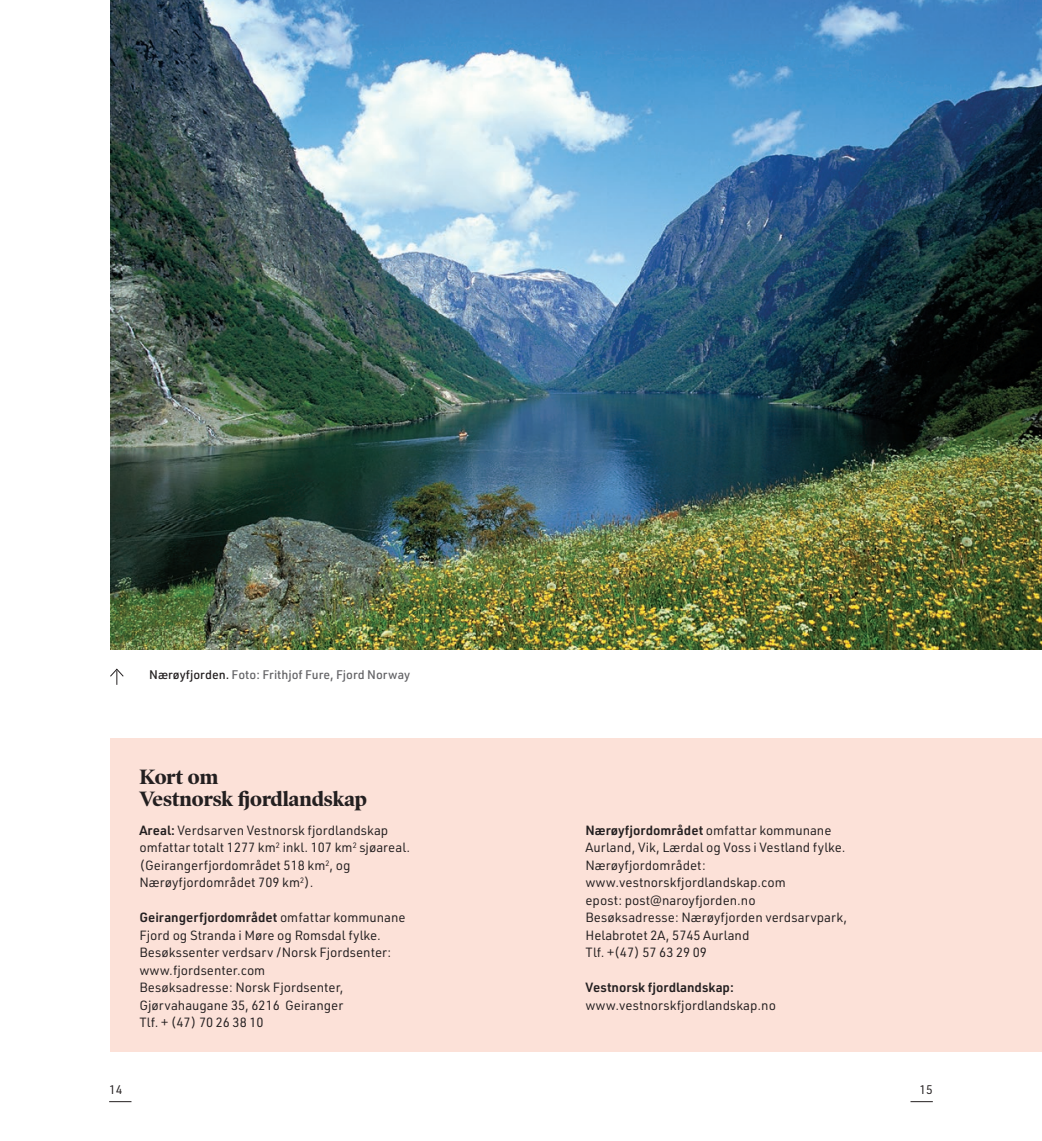
<style>
.page{position:relative;width:1042px;height:1141px;background:#fff}
.page>*{position:absolute;margin:0;border:0;box-sizing:border-box;transform-origin:0 0}
.t1{font:700 21px/22.8px "Poynter OS Disp";color:#231f20}
.t2{font:13.12px/17.5px "URWDIN";color:#231f20}
.t3{font:600 13.12px "URWDIN";color:#231f20}
.t4{font:500 12.25px "URWDIN";color:#636366}
.t5{font:12.25px "URWDIN";color:#231f20}
.s1{color:#231f20}
.s2{font-weight:600}
</style>
<div class="page">
<svg style="left:109px;top:1101px;width:22px;height:1px"></svg>
<svg style="left:910px;top:1101px;width:23px;height:1px"></svg>
<img style="left:110px;top:0;width:932px;height:650px">
<svg style="left:110px;top:668px;width:14px;height:17px"></svg>
<div style="left:110px;top:738px;width:932px;height:314px;background:#fce1d8"></div>
<p class="t4" style="left:149px;top:667px;width:262px"><span class="s1">Nærøyfjorden.</span> Foto: Frithjof Fure, Fjord Norway</p>
<h1 class="t1" style="left:139px;top:765px;width:229px">Kort om<br>Vestnorsk fjordlandskap</h1>
<p class="t2" style="left:139px;top:821px;width:272px"><span class="s2">Areal:</span> Verdsarven Vestnorsk fjordlandskap omfattar totalt 1277 km<sup>2</sup> inkl. 107 km<sup>2</sup> sjøareal. (Geirangerfjordområdet 518 km<sup>2</sup>, og Nærøyfjordområdet 709 km<sup>2</sup>).</p>
<p class="t2" style="left:139px;top:909px;width:268px"><span class="s2">Geirangerfjordområdet</span> omfattar kommunane Fjord og Stranda i Møre og Romsdal fylke.<br>Besøkssenter verdsarv /Norsk Fjordsenter: www.fjordsenter.com<br>Besøksadresse: Norsk Fjordsenter, Gjørvahaugane 35, 6216 Geiranger<br>Tlf. + (47) 70 26 38 10</p>
<p class="t2" style="left:585px;top:821px;width:263px"><span class="s2">Nærøyfjordområdet</span> omfattar kommunane Aurland, Vik, Lærdal og Voss i Vestland fylke.<br>Nærøyfjordområdet: www.vestnorskfjordlandskap.com<br>epost: post@naroyfjorden.no Besøksadresse: Nærøyfjorden verdsarvpark, Helabrotet 2A, 5745 Aurland<br>Tlf. +(47) 57 63 29 09</p>
<p class="t3" style="left:585px;top:979px;width:150px">Vestnorsk fjordlandskap:</p>
<p class="t2" style="left:585px;top:996px;width:192px">www.vestnorskfjordlandskap.no</p>
<p class="t5" style="left:109px;top:1082px;width:15px">14</p>
<p class="t5" style="left:919px;top:1082px;width:15px">15</p>
</div>
